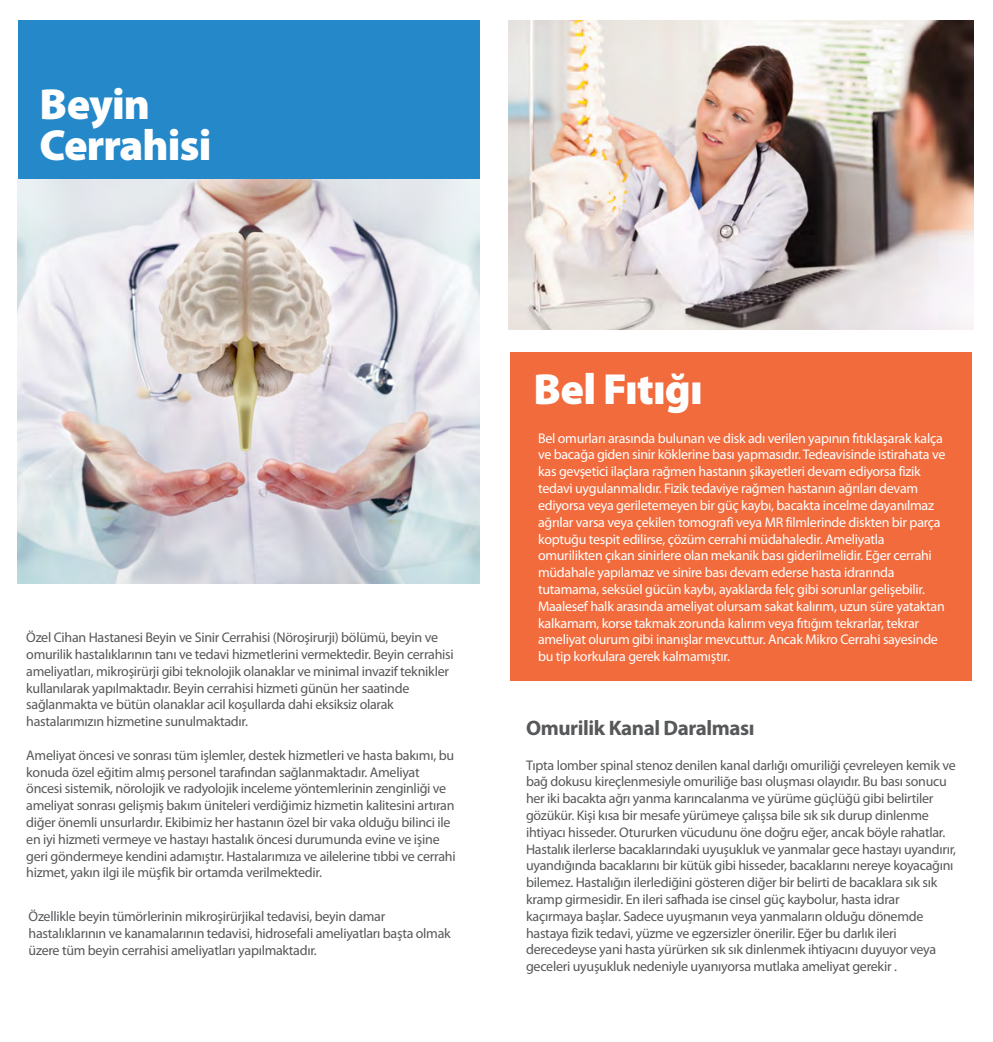
<style>
.page{position:relative;width:993px;height:1042px;background:#fff}
.page>*{position:absolute;margin:0;border:0;box-sizing:border-box;transform-origin:0 0}
.t1{font:900 43.75px/41.8px "Myriad Pro";letter-spacing:-.02em;color:#fff}
.t2{font:700 21px "Myriad Pro";letter-spacing:-.02em;color:#57585a}
.t3{font:14px/16.8px "Myriad Pro";letter-spacing:-.02em;color:#57585a}
.t4{font:14px/16.8px "Myriad Pro";letter-spacing:-.02em;color:#fff}
</style>
<div class="page">
<div style="left:18px;top:20px;width:462px;height:161px;background:#2488c9"></div>
<div style="left:510px;top:352px;width:461px;height:329px;background:#f26b3d"></div>
<img style="left:508px;top:20px;width:465px;height:310px">
<img style="left:18px;top:179px;width:462px;height:405px">
<h1 class="t1" style="left:40px;top:83px;width:173px">Beyin<br>Cerrahisi</h1>
<p class="t3" style="left:26px;top:629px;width:429px">Özel Cihan Hastanesi Beyin ve Sinir Cerrahisi (Nöroşirurji) bölümü, beyin ve omurilik hastalıklarının tanı ve tedavi hizmetlerini vermektedir. Beyin cerrahisi ameliyatları, mikroşirürji gibi teknolojik olanaklar ve minimal invazif teknikler kullanılarak yapılmaktadır. Beyin cerrahisi hizmeti günün her saatinde sağlanmakta ve bütün olanaklar acil koşullarda dahi eksiksiz olarak hastalarımızın hizmetine sunulmaktadır.</p>
<p class="t3" style="left:26px;top:747px;width:430px">Ameliyat öncesi ve sonrası tüm işlemler, destek hizmetleri ve hasta bakımı, bu konuda özel eğitim almış personel tarafından sağlanmaktadır. Ameliyat öncesi sistemik, nörolojik ve radyolojik inceleme yöntemlerinin zenginliği ve ameliyat sonrası gelişmiş bakım üniteleri verdiğimiz hizmetin kalitesini artıran diğer önemli unsurlardır. Ekibimiz her hastanın özel bir vaka olduğu bilinci ile en iyi hizmeti vermeye ve hastayı hastalık öncesi durumunda evine ve işine geri göndermeye kendini adamıştır. Hastalarımıza ve ailelerine tıbbi ve cerrahi hizmet, yakın ilgi ile müşfik bir ortamda verilmektedir.</p>
<p class="t3" style="left:29px;top:908px;width:423px">Özellikle beyin tümörlerinin mikroşirürjikal tedavisi, beyin damar hastalıklarının ve kanamalarının tedavisi, hidrosefali ameliyatları başta olmak üzere tüm beyin cerrahisi ameliyatları yapılmaktadır.</p>
<h1 class="t1" style="left:533px;top:368px;width:171px">Bel Fıtığı</h1>
<p class="t4" style="left:538px;top:430px;width:408px">Bel omurları arasında bulunan ve disk adı verilen yapının fıtıklaşarak kalça ve bacağa giden sinir köklerine bası yapmasıdır. Tedeavisinde istirahata ve kas gevşetici ilaçlara rağmen hastanın şikayetleri devam ediyorsa fizik tedavi uygulanmalıdır. Fizik tedaviye rağmen hastanın ağrıları devam ediyorsa veya geriletemeyen bir güç kaybı, bacakta incelme dayanılmaz ağrılar varsa veya çekilen tomografi veya MR filmlerinde diskten bir parça koptuğu tespit edilirse, çözüm cerrahi müdahaledir. Ameliyatla omurilikten çıkan sinirlere olan mekanik bası giderilmelidir. Eğer cerrahi müdahale yapılamaz ve sinire bası devam ederse hasta idrarında tutamama, seksüel gücün kaybı, ayaklarda felç gibi sorunlar gelişebilir.<br>Maalesef halk arasında ameliyat olursam sakat kalırım, uzun süre yataktan kalkamam, korse takmak zorunda kalırım veya fıtığım tekrarlar, tekrar ameliyat olurum gibi inanışlar mevcuttur. Ancak Mikro Cerrahi sayesinde bu tip korkulara gerek kalmamıştır.</p>
<h2 class="t2" style="left:526px;top:716px;width:230px">Omurilik Kanal Daralması</h2>
<p class="t3" style="left:526px;top:757px;width:431px">Tıpta lomber spinal stenoz denilen kanal darlığı omuriliği çevreleyen kemik ve bağ dokusu kireçlenmesiyle omuriliğe bası oluşması olayıdır. Bu bası sonucu her iki bacakta ağrı yanma karıncalanma ve yürüme güçlüğü gibi belirtiler gözükür. Kişi kısa bir mesafe yürümeye çalışsa bile sık sık durup dinlenme ihtiyacı hisseder. Otururken vücudunu öne doğru eğer, ancak böyle rahatlar.<br>Hastalık ilerlerse bacaklarındaki uyuşukluk ve yanmalar gece hastayı uyandırır, uyandığında bacaklarını bir kütük gibi hisseder, bacaklarını nereye koyacağını bilemez. Hastalığın ilerlediğini gösteren diğer bir belirti de bacaklara sık sık kramp girmesidir. En ileri safhada ise cinsel güç kaybolur, hasta idrar kaçırmaya başlar. Sadece uyuşmanın veya yanmaların olduğu dönemde hastaya fizik tedavi, yüzme ve egzersizler önerilir. Eğer bu darlık ileri derecedeyse yani hasta yürürken sık sık dinlenmek ihtiyacını duyuyor veya geceleri uyuşukluk nedeniyle uyanıyorsa mutlaka ameliyat gerekir .</p>
</div>
